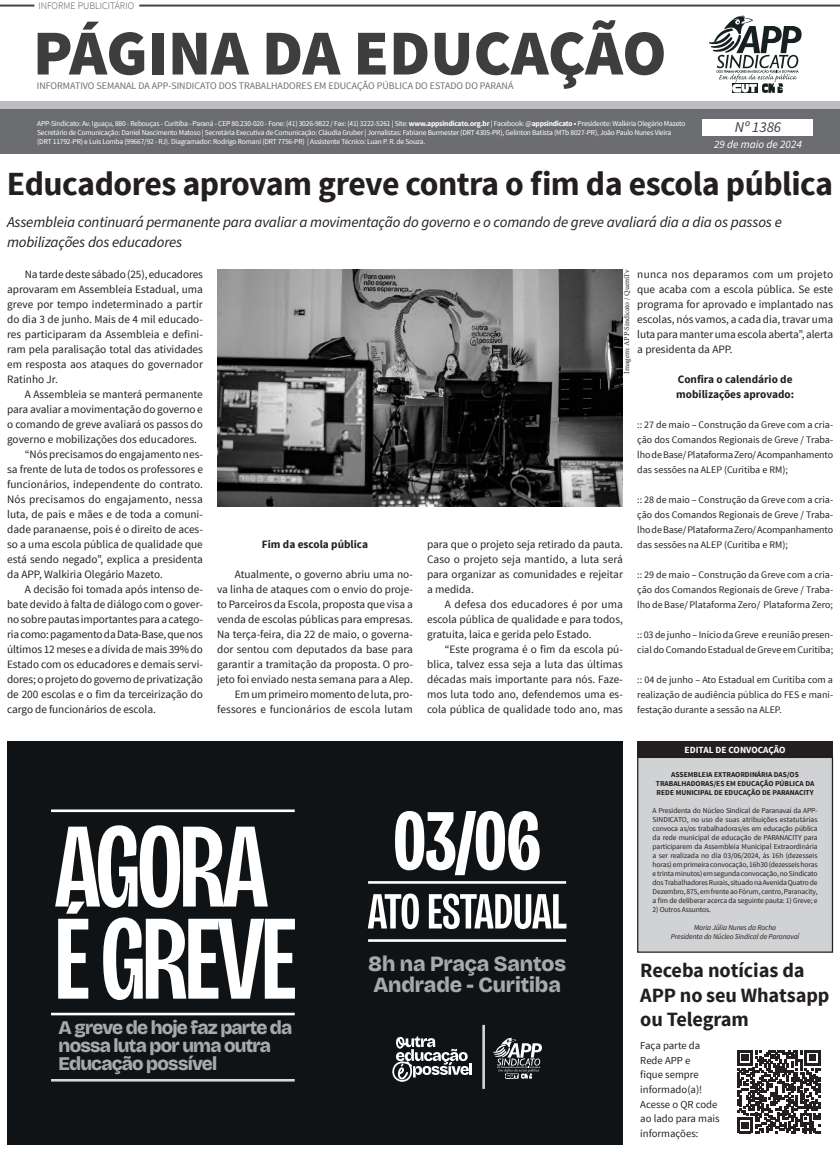
<style>
.page{position:relative;width:840px;height:1152px;background:#fff}
.page>*{position:absolute;margin:0;border:0;box-sizing:border-box;transform-origin:0 0}
.t1{font:500 121px/92.1px "Bricolage Grotesque 48 pt Condensed";letter-spacing:-.03em;color:#fff}
.t2{font:600 86.38px "Bricolage Grotesque 48 pt Condensed";color:#fff}
.t3{font:900 64.12px "Source Sans Pro";color:#3e3e3f}
.t4{font:500 52px "Bricolage Grotesque 48 pt Condensed";letter-spacing:-.015em;color:#fff}
.Pageduc_-_Tit1{font:700 33.75px "Source Sans Pro";letter-spacing:-.015em;color:#231f20}
.t5{font:800 21.75px/20.5px "Bricolage Grotesque";letter-spacing:-.005em;color:#a7aaaa}
.Pageduc_-_Tit1-2{font:700 20.25px/24.2px "Source Sans Pro";letter-spacing:-.005em;color:#231f20}
.t6{font:800 19.25px/18.2px "Bricolage Grotesque";letter-spacing:-.04em;color:#a7aaaa}
.Pageduc_-_Tit1-3{font:italic 15px/20px "Source Sans Pro";letter-spacing:-.01em;color:#231f20}
.t7{font:italic 15px "Source Sans Pro";color:#3e3e3f}
.t8{font:11.25px/15px "Source Sans Pro";color:#231f20;text-align:justify}
.t9{font:700 11.25px "Source Sans Pro";color:#231f20}
.t10{font:italic 11.25px "Source Sans Pro";color:#fff}
.t11{font:10.75px/14.6px "Source Sans Pro";color:#231f20}
.t12{font:10px/15px "Source Sans Pro";letter-spacing:-.005em;color:#231f20;text-align:justify}
.t13{font:10px "Source Sans Pro";color:#6c6d70}
.t14{font:300 10px "Source Sans Pro";color:#57585a}
.t15{font:700 9.38px "Source Sans Pro";color:#fff}
.t16{font:7.5px/9px "Source Sans Pro";letter-spacing:-.015em;color:#231f20;text-align:justify}
.t17{font:7.5px/9px "Source Sans Pro";letter-spacing:-.025em;color:#fff}
.t18{font:700 7.5px/9px "Source Sans Pro";color:#231f20;text-align:center}
.t19{font:italic 7.5px "Source Sans Pro";letter-spacing:-.015em;color:#231f20}
.t20{font:7.5px "Minion Pro";letter-spacing:-.005em;color:#231f20}
.s1{font-weight:700}
</style>
<div class="page">
<hr style="left:139px;top:5px;width:701px;height:1px;background:#231f20">
<hr style="left:139px;top:6px;width:701px;height:1px;background:#231f20">
<hr style="left:0;top:5px;width:34px;height:1px;background:#231f20">
<hr style="left:0;top:6px;width:34px;height:1px;background:#231f20">
<svg style="left:709px;top:15px;width:92px;height:78px"></svg>
<div style="left:0;top:109px;width:840px;height:45px;background:#6c6d70"></div>
<div style="left:0;top:102px;width:840px;height:7px;background:#bcbdc0"></div>
<div style="left:702px;top:119px;width:111px;height:17px;background:#fff"></div>
<svg style="left:737px;top:1050px;width:83px;height:83px"></svg>
<div style="left:638px;top:757px;width:194px;height:195px;background:#d1d2d4"></div>
<div style="left:637px;top:757px;width:196px;height:195px;border:1px solid #231f20"></div>
<div style="left:637px;top:741px;width:196px;height:16px;background:#231f20"></div>
<img style="left:217px;top:270px;width:406px;height:236px">
<div style="left:7px;top:741px;width:616px;height:403px;background:#101315"></div>
<hr style="left:51px;top:809px;width:244px;height:3px;background:#fff">
<hr style="left:51px;top:1012px;width:244px;height:3px;background:#fff">
<hr style="left:51px;top:1079px;width:244px;height:2px;background:#d8d8d5">
<svg style="left:392px;top:1036px;width:80px;height:45px"></svg>
<svg style="left:493px;top:1037px;width:49px;height:41px"></svg>
<hr style="left:482px;top:1025px;width:3px;height:63px;background:#d6d6d4">
<hr style="left:368px;top:881px;width:198px;height:2px;background:#fff">
<hr style="left:368px;top:939px;width:198px;height:2px;background:#fff">
<p class="t14" style="left:38px;top:0;width:97px">INFORME PUBLICITÁRIO</p>
<p class="t3" style="left:33px;top:11px;width:635px">PÁGINA DA EDUCAÇÃO</p>
<p class="t17" style="left:37px;top:119px;width:650px">APP-Sindicato: Av. Iguaçu, 880 - Rebouças - Curitiba - Paraná - CEP 80.230-020 - Fone: (41) 3026-9822 / Fax: (41) 3222-5261 | Site: <span class="s1">www.appsindicato.org.br</span> | Facebook: @<span class="s1">appsindicato •</span> Presidente: Walkiria Olegário Mazeto<br>Secretário de Comunicação: Daniel Nascimento Matoso | Secretária Executiva de Comunicação: Cláudia Gruber | Jornalistas: Fabiane Burmester (DRT 4305-PR), Gelinton Batista (MTb 8027-PR), João Paulo Nunes Vieira (DRT 11792-PR) e Luis Lomba (99667/92 - RJ). Diagramador: Rodrigo Romani (DRT 7756-PR) | Assistente Técnico: Luan P. R. de Souza.</p>
<p class="t13" style="left:37px;top:79px;width:478px">INFORMATIVO SEMANAL DA APP-SINDICATO DOS TRABALHADORES EM EDUCAÇÃO PÚBLICA DO ESTADO DO PARANÁ</p>
<p class="t7" style="left:735px;top:117px;width:48px">Nº 1386</p>
<p class="t10" style="left:714px;top:137px;width:89px">29 de maio de 2024</p>
<p class="Pageduc_-_Tit1" style="left:7px;top:163px;width:828px">Educadores aprovam greve contra o fim da escola pública</p>
<p class="Pageduc_-_Tit1-3" style="left:7px;top:212px;width:776px">Assembleia continuará permanente para avaliar a movimentação do governo e o comando de greve avaliará dia a dia os passos e mobilizações dos educadores</p>
<p class="t8" style="left:7px;top:267px;width:197px;text-indent:18px">Na tarde deste sábado (25), educadores aprovaram em Assembleia Estadual, uma greve por tempo indeterminado a partir do dia 3 de junho. Mais de 4 mil educado&shy;res participaram da Assembleia e defini&shy;ram pela paralisação total das atividades em resposta aos ataques do governador Ratinho Jr.</p>
<p class="t8" style="left:7px;top:387px;width:197px;text-indent:18px">A Assembleia se manterá permanente para avaliar a movimentação do governo e o comando de greve avaliará os passos do governo e mobilizações dos educadores.</p>
<p class="t8" style="left:7px;top:447px;width:197px;text-indent:18px">“Nós precisamos do engajamento nes&shy;sa frente de luta de todos os professores e funcionários, independente do contrato.<br>Nós precisamos do engajamento, nessa luta, de pais e mães e de toda a comuni&shy;dade paranaense, pois é o direito de aces&shy;so a uma escola pública de qualidade que está sendo negado”, explica a presidenta da APP, Walkiria Olegário Mazeto.</p>
<p class="t8" style="left:7px;top:582px;width:197px;text-indent:18px">A decisão foi tomada após intenso de&shy;bate devido à falta de diálogo com o gover&shy;no sobre pautas importantes para a catego&shy;ria como: pagamento da Data-Base, que nos últimos 12 meses e a dívida de mais 39% do Estado com os educadores e demais servi&shy;dores; o projeto do governo de privatização de 200 escolas e o fim da terceirização do cargo de funcionários de escola.</p>
<p class="t9" style="left:262px;top:537px;width:108px">Fim da escola pública</p>
<p class="t8" style="left:217px;top:567px;width:197px;text-indent:18px">Atualmente, o governo abriu uma no&shy;va linha de ataques com o envio do proje&shy;to Parceiros da Escola, proposta que visa a venda de escolas públicas para empresas.<br>Na terça-feira, dia 22 de maio, o governa&shy;dor sentou com deputados da base para garantir a tramitação da proposta. O pro&shy;jeto foi enviado nesta semana para a Alep.</p>
<p class="t8" style="left:217px;top:687px;width:197px;text-align:right">Em um primeiro momento de luta, pro&shy;fessores e funcionários de escola lutam</p>
<p class="t20" style="left:622px;top:374px;width:105px;rotate:-90deg">Imagem: APP-Sindicato / QuemTv</p>
<p class="t8" style="left:637px;top:267px;width:197px">nunca nos deparamos com um projeto que acaba com a escola pública. Se este programa for aprovado e implantado nas escolas, nós vamos, a cada dia, travar uma luta para manter uma escola aberta”, alerta a presidenta da APP.</p>
<p class="t9" style="left:678px;top:372px;width:116px">Confira o calendário de</p>
<p class="t9" style="left:676px;top:387px;width:119px">mobilizações aprovado:</p>
<p class="t12" style="left:637px;top:417px;width:197px">:: 27 de maio – Construção da Greve com a cria&shy;ção dos Comandos Regionais de Greve / Traba&shy;lho de Base/ Plataforma Zero/ Acompanhamento das sessões na ALEP (Curitiba e RM);</p>
<p class="t12" style="left:637px;top:492px;width:197px">:: 28 de maio – Construção da Greve com a cria&shy;ção dos Comandos Regionais de Greve / Traba&shy;lho de Base/ Plataforma Zero/ Acompanhamento das sessões na ALEP (Curitiba e RM);</p>
<p class="t12" style="left:637px;top:567px;width:197px">:: 29 de maio – Construção da Greve com a cria&shy;ção dos Comandos Regionais de Greve / Traba&shy;lho de Base/ Plataforma Zero/ Plataforma Zero;</p>
<p class="t12" style="left:637px;top:627px;width:197px">:: 03 de junho – Início da Greve e reunião presen&shy;cial do Comando Estadual de Greve em Curitiba;</p>
<p class="t12" style="left:637px;top:672px;width:197px">:: 04 de junho – Ato Estadual em Curitiba com a realização de audiência pública do FES e mani&shy;festação durante a sessão na ALEP.</p>
<p class="t8" style="left:427px;top:537px;width:197px">para que o projeto seja retirado da pauta.<br>Caso o projeto seja mantido, a luta será para organizar as comunidades e rejeitar a medida.</p>
<p class="t8" style="left:427px;top:597px;width:197px;text-indent:18px">A defesa dos educadores é por uma escola pública de qualidade e para todos, gratuita, laica e gerida pelo Estado.</p>
<p class="t8" style="left:427px;top:642px;width:197px;text-indent:18px">“Este programa é o fim da escola pú&shy;blica, talvez essa seja a luta das últimas décadas mais importante para nós. Faze&shy;mos luta todo ano, defendemos uma es&shy;cola pública de qualidade todo ano, mas</p>
<p class="t15" style="left:684px;top:743px;width:102px">EDITAL DE CONVOCAÇÃO</p>
<p class="t1" style="left:54px;top:819px;width:244px">AGORA<br>É GREVE</p>
<p class="t6" style="left:59px;top:1017px;width:235px">A greve de hoje faz parte da nossa luta por uma outra<br>Educação possível</p>
<p class="t2" style="left:393px;top:784px;width:149px">03/06</p>
<p class="t4" style="left:367px;top:878px;width:201px">ATO ESTADUAL</p>
<p class="t5" style="left:368px;top:952px;width:199px">8h na Praça Santos<br>Andrade - Curitiba</p>
<p class="t18" style="left:656px;top:770px;width:160px">ASSEMBLEIA EXTRAORDINÁRIA DAS/OS<br>TRABALHADORAS/ES EM EDUCAÇÃO PÚBLICA DA<br>REDE MUNICIPAL DE EDUCAÇÃO DE PARANACITY</p>
<p class="t16" style="left:652px;top:805px;width:167px">A Presidenta do Núcleo Sindical de Paranavaí da APP-SINDICATO, no uso de suas atribuições estatutárias convoca as/os trabalhadoras/es em educação pública da rede municipal de educação de PARANACITY para participarem da Assembleia Municipal Extraordinária a ser realizada no dia 03/06/2024, às 16h (dezesseis horas) em primeira convocação, 16h30 (dezesseis horas e trinta minutos) em segunda convocação, no Sindicato dos Trabalhadores Rurais, situado na Avenida Quatro de Dezembro, 875, em frente ao Fórum, centro, Paranacity, a fim de deliberar acerca da seguinte pauta: 1) Greve; e</p>
<p class="t16" style="left:652px;top:904px;width:60px">2) Outros Assuntos.</p>
<p class="t19" style="left:694px;top:922px;width:84px">Maria Júlia Nunes da Rocha</p>
<p class="t19" style="left:671px;top:931px;width:130px">Presidenta do Núcleo Sindical de Paranavaí</p>
<p class="Pageduc_-_Tit1-2" style="left:640px;top:959px;width:191px">Receba notícias da<br>APP no seu Whatsapp ou Telegram</p>
<p class="t11" style="left:640px;top:1038px;width:81px">Faça parte da<br>Rede APP e<br>fique sempre informado(a)!<br>Acesse o QR code ao lado para mais informações:</p>
</div>
